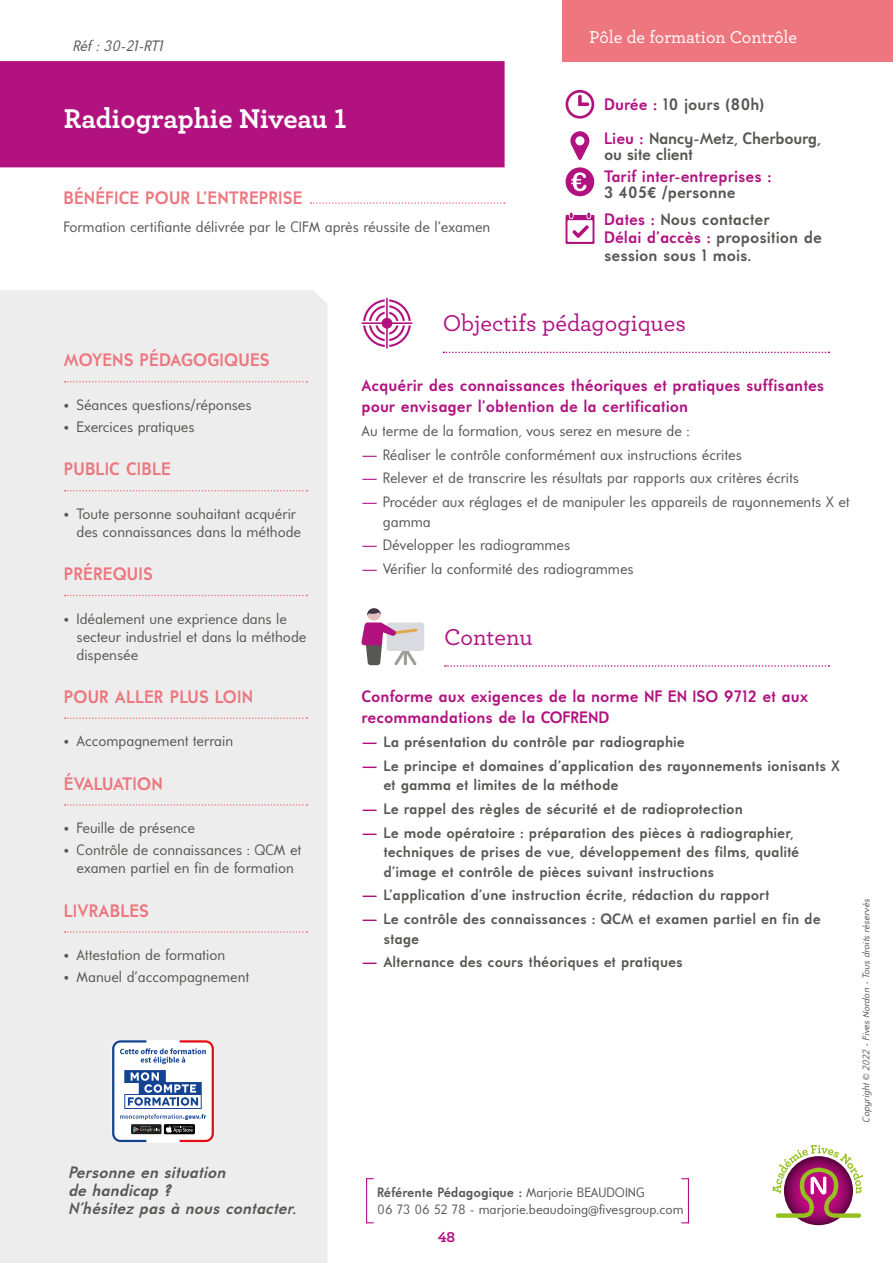
<style>
.page{position:relative;width:893px;height:1263px;background:#fff}
.page>*{position:absolute;margin:0;border:0;box-sizing:border-box;transform-origin:0 0}
.t1{font:700 28.5px "Archer";letter-spacing:-.005em;color:#fff}
.t2{font:500 24px "Archer";color:#b11280}
.t3{font:700 18px "Universalis ADF Std";letter-spacing:.01em;color:#ee767e}
.t4{font:500 18px "Archer";color:#fff}
.t5{font:700 16.5px/21px "Universalis ADF Std";color:#b11280}
.t6{font:700 16.5px/26.5px "Universalis ADF Std";color:#575756}
.t7{font:italic 700 16.5px/18px "Universalis ADF Std";color:#575756}
.t8{font:700 16.5px/33px "Universalis ADF Std";letter-spacing:-.02em;color:#575756}
.t9{font:15px/18px "Universalis ADF Std";color:#575756}
.t10{font:700 15px/19.5px "Universalis ADF Std";color:#575756}
.t11{font:italic 15px "Universalis ADF Std";color:#575756}
.t12{font:700 15px "Archer";color:#b11280}
.t13{font:13.5px/16.5px "Universalis ADF Std";color:#575756}
.t14{font:italic 9.75px "Universalis ADF Std";letter-spacing:-.01em;color:#575756}
.s1{color:#b11280}
.s2{font-size:16.5px;color:#b11280}
.s3{font-weight:700}
</style>
<div class="page">
<div style="left:0;top:61px;width:505px;height:106px;background:#b11280"></div>
<div style="left:0;top:290px;width:327px;height:973px;background:#ededed"></div>
<svg style="left:361px;top:298px;width:51px;height:51px"></svg>
<svg style="left:443px;top:352px;width:386px;height:1px"></svg>
<svg style="left:445px;top:665px;width:384px;height:2px"></svg>
<div style="left:387px;top:622px;width:37px;height:29px;background:#dadbe0;border-radius:3px"></div>
<svg style="left:361px;top:622px;width:57px;height:43px"></svg>
<div style="left:367px;top:608px;width:14px;height:13px;background:#e2c0bd;border-radius:50%"></div>
<svg style="left:367px;top:608px;width:14px;height:7px"></svg>
<svg style="left:784px;top:1156px;width:69px;height:69px"></svg>
<svg style="left:773px;top:1145px;width:90px;height:73px"></svg>
<svg style="left:310px;top:202px;width:195px;height:2px"></svg>
<div style="left:563px;top:0;width:330px;height:61px;background:#ee767e"></div>
<svg style="left:112px;top:1040px;width:102px;height:102px"></svg>
<svg style="left:65px;top:381px;width:242px;height:1px"></svg>
<svg style="left:65px;top:490px;width:242px;height:1px"></svg>
<hr style="left:688px;top:1178px;width:1px;height:45px;background:#b11280">
<hr style="left:366px;top:1178px;width:1px;height:45px;background:#b11280">
<svg style="left:565px;top:90px;width:30px;height:29px"></svg>
<svg style="left:570px;top:131px;width:19px;height:29px"></svg>
<svg style="left:566px;top:167px;width:28px;height:29px"></svg>
<svg style="left:566px;top:213px;width:28px;height:31px"></svg>
<svg style="left:65px;top:804px;width:242px;height:2px"></svg>
<svg style="left:65px;top:931px;width:242px;height:2px"></svg>
<svg style="left:65px;top:595px;width:242px;height:1px"></svg>
<svg style="left:65px;top:717px;width:242px;height:2px"></svg>
<p class="t11" style="left:73px;top:37px;width:92px">Réf : 30-21-RT1</p>
<h1 class="t1" style="left:64px;top:96px;width:284px">Radiographie Niveau 1</h1>
<p class="t3" style="left:64px;top:187px;width:240px">BÉNÉFICE POUR L’ENTREPRISE</p>
<p class="t9" style="left:63px;top:218px;width:428px">Formation certifiante délivrée par le CIFM après réussite de l’examen</p>
<p class="t4" style="left:589px;top:24px;width:210px">Pôle de formation Contrôle</p>
<p class="t8" style="left:604px;top:88px;width:218px"><span class="s1">Durée :</span> 10 jours (80h)<br><span class="s1">Lieu :</span> Nancy-Metz, Cherbourg,</p>
<p class="t8" style="left:604px;top:137px;width:90px">ou site client</p>
<p class="t5" style="left:604px;top:165px;width:169px">Tarif inter-entreprises :</p>
<p class="t6" style="left:604px;top:179px;width:167px">3 405€ /personne<br><span class="s1">Dates :</span> Nous contacter</p>
<p class="t6" style="left:604px;top:228px;width:219px;line-height:18px"><span class="s1">Délai d’accès :</span> proposition de session sous 1 mois.</p>
<p class="t3" style="left:64px;top:349px;width:207px">MOYENS PÉDAGOGIQUES</p>
<p class="t9" style="left:64px;top:395px;width:189px">• Séances questions/réponses</p>
<p class="t9" style="left:64px;top:418px;width:132px">• Exercices pratiques</p>
<p class="t3" style="left:64px;top:458px;width:108px">PUBLIC CIBLE</p>
<p class="t9" style="left:77px;top:504px;width:226px;text-indent:-13px">• Toute personne souhaitant acquérir des connaissances dans la méthode</p>
<p class="t3" style="left:64px;top:563px;width:90px">PRÉREQUIS</p>
<p class="t9" style="left:77px;top:609px;width:231px;text-indent:-13px">• Idéalement une exprience dans le secteur industriel et dans la méthode dispensée</p>
<p class="t3" style="left:64px;top:686px;width:191px">POUR ALLER PLUS LOIN</p>
<p class="t9" style="left:64px;top:732px;width:171px">• Accompagnement terrain</p>
<p class="t3" style="left:64px;top:772px;width:100px">ÉVALUATION</p>
<p class="t9" style="left:64px;top:818px;width:133px">• Feuille de présence</p>
<p class="t9" style="left:64px;top:841px;width:239px;text-align:center">• Contrôle de connaissances : QCM et examen partiel en fin de formation</p>
<p class="t3" style="left:64px;top:899px;width:86px">LIVRABLES</p>
<p class="t9" style="left:64px;top:945px;width:163px">• Attestation de formation</p>
<p class="t9" style="left:64px;top:968px;width:187px">• Manuel d’accompagnement</p>
<p class="t7" style="left:68px;top:1162px;width:230px">Personne en situation<br>de handicap ?<br>N’hésitez pas à nous contacter.</p>
<h2 class="t2" style="left:443px;top:306px;width:245px">Objectifs pédagogiques</h2>
<p class="t5" style="left:361px;top:374px;width:464px">Acquérir des connaissances théoriques et pratiques suffisantes pour envisager l’obtention de la certification</p>
<p class="t9" style="left:361px;top:421px;width:330px">Au terme de la formation, vous serez en mesure de :</p>
<p class="t9" style="left:361px;top:445px;width:382px"><span class="s2">—</span> Réaliser le contrôle conformément aux instructions écrites</p>
<p class="t9" style="left:361px;top:469px;width:439px"><span class="s2">—</span> Relever et de transcrire les résultats par rapports aux critères écrits</p>
<p class="t9" style="left:383px;top:492px;width:468px;line-height:19.5px;text-indent:-21px"><span class="s2">—</span> Procéder aux réglages et de manipuler les appareils de rayonnements X et gamma</p>
<p class="t9" style="left:361px;top:536px;width:210px"><span class="s2">—</span> Développer les radiogrammes</p>
<p class="t9" style="left:361px;top:559px;width:274px"><span class="s2">—</span> Vérifier la conformité des radiogrammes</p>
<h2 class="t2" style="left:444px;top:620px;width:90px">Contenu</h2>
<p class="t5" style="left:361px;top:685px;width:448px">Conforme aux exigences de la norme NF EN ISO 9712 et aux recommandations de la COFREND</p>
<p class="t10" style="left:361px;top:731px;width:325px"><span class="s2">—</span> La présentation du contrôle par radiographie</p>
<p class="t10" style="left:383px;top:755px;width:458px;text-indent:-22px"><span class="s2">—</span> Le principe et domaines d’application des rayonnements ionisants X et gamma et limites de la méthode</p>
<p class="t10" style="left:361px;top:798px;width:383px"><span class="s2">—</span> Le rappel des règles de sécurité et de radioprotection</p>
<p class="t10" style="left:383px;top:822px;width:417px;text-indent:-22px"><span class="s2">—</span> Le mode opératoire : préparation des pièces à radiographier, techniques de prises de vue, développement des films, qualité d’image et contrôle de pièces suivant instructions</p>
<p class="t10" style="left:361px;top:885px;width:410px"><span class="s2">—</span> L’application d’une instruction écrite, rédaction du rapport</p>
<p class="t10" style="left:383px;top:909px;width:439px;text-indent:-22px"><span class="s2">—</span> Le contrôle des connaissances : QCM et examen partiel en fin de stage</p>
<p class="t10" style="left:361px;top:952px;width:323px"><span class="s2">—</span> Alternance des cours théoriques et pratiques</p>
<p class="t14" style="left:860px;top:1123px;width:225px;rotate:-90deg">Copyright © 2022 - Fives Nordon - Tous droits réservés</p>
<p class="t13" style="left:377px;top:1184px;width:308px"><span class="s3">Référente Pédagogique :</span> Marjorie BEAUDOING<br>06 73 06 52 78 - marjorie.beaudoing@fivesgroup.com</p>
<p class="t12" style="left:438px;top:1225px;width:19px">48</p>
</div>
